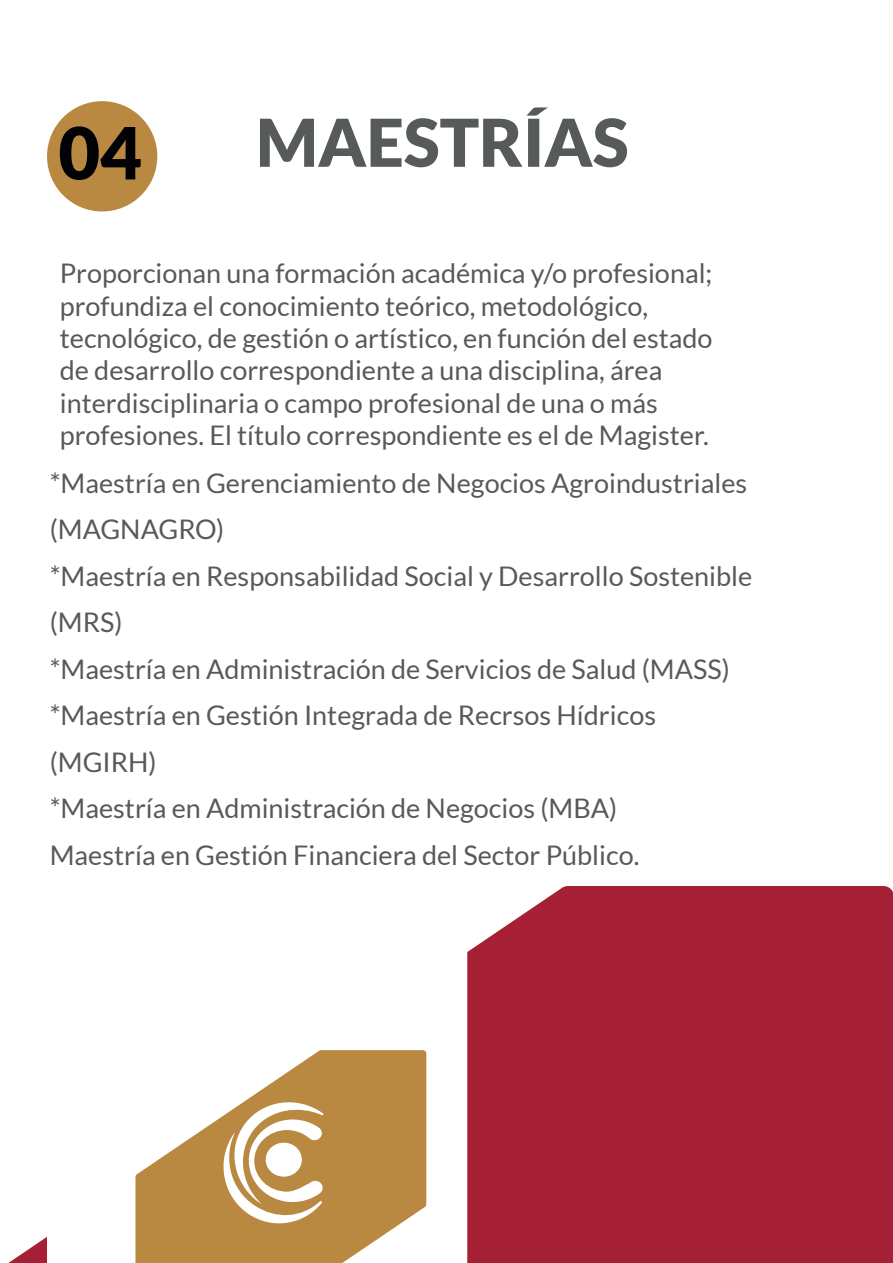
<style>
.page{position:relative;width:893px;height:1263px;background:#fff}
.page>*{position:absolute;margin:0;border:0;box-sizing:border-box;transform-origin:0 0}
.t1{font:900 72px "Lato";color:#010205}
.t2{font:900 66px "Lato";color:#575a5b}
.t3{font:27px/46.5px "Lato";color:#575a5b}
</style>
<div class="page">
<svg style="left:8px;top:886px;width:885px;height:377px;background:#ae3649"></svg>
<svg style="left:47px;top:886px;width:420px;height:377px"></svg>
<svg style="left:135px;top:1050px;width:291px;height:213px;fill:#ba8941"></svg>
<svg style="left:216px;top:1095px;width:108px;height:135px"></svg>
<div style="left:47px;top:101px;width:110px;height:110px;background:#ba8941;border-radius:50%"></div>
<h1 class="t1" style="left:58px;top:111px;width:85px">04</h1>
<h2 class="t2" style="left:256px;top:104px;width:374px">MAESTRÍAS</h2>
<p class="t3" style="left:60px;top:257px;width:654px;line-height:32.4px">Proporcionan una formación académica y/o profesional; profundiza el conocimiento teórico, metodológico, tecnológico, de gestión o artístico, en función del estado de desarrollo correspondiente a una disciplina, área interdisciplinaria o campo profesional de una o más profesiones. El título correspondiente es el de Magister.</p>
<p class="t3" style="left:50px;top:459px;width:704px">*Maestría en Gerenciamiento de Negocios Agroindustriales (MAGNAGRO)<br>*Maestría en Responsabilidad Social y Desarrollo Sostenible (MRS)<br>*Maestría en Administración de Servicios de Salud (MASS) *Maestría en Gestión Integrada de Recrsos Hídricos (MGIRH)<br>*Maestría en Administración de Negocios (MBA)<br>Maestría en Gestión Financiera del Sector Público.</p>
</div>
